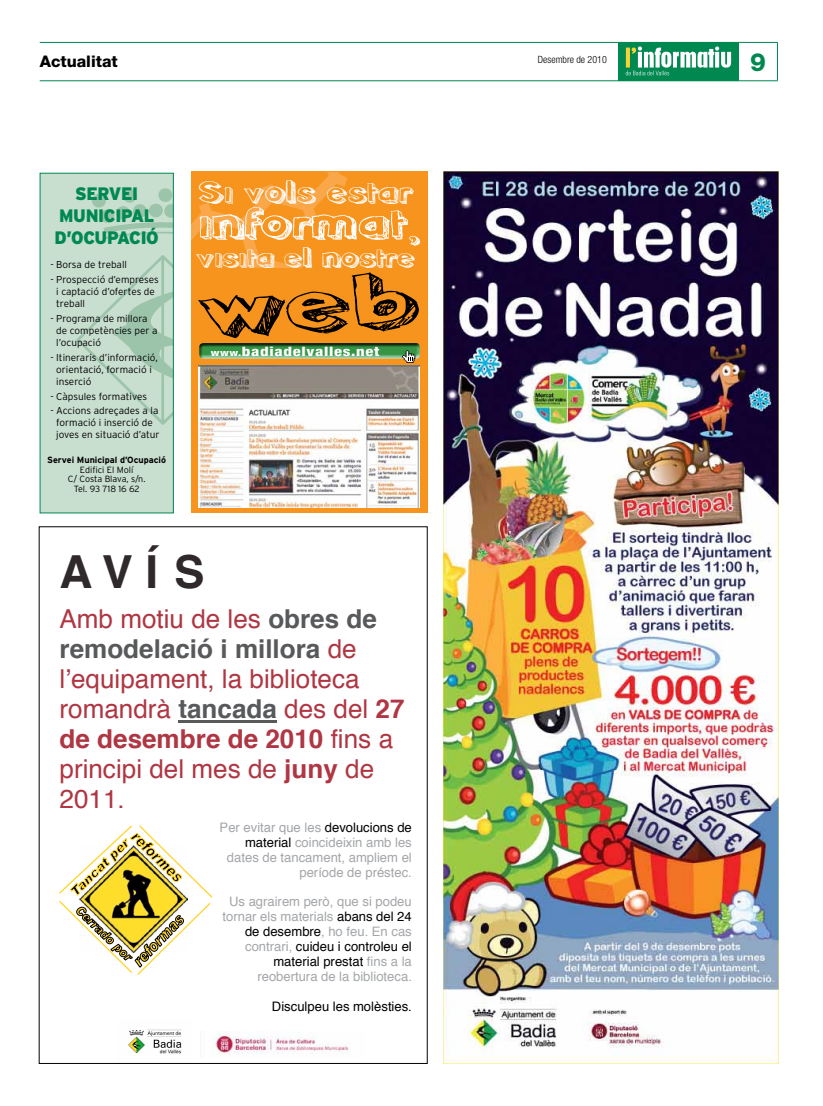
<style>
.page{position:relative;width:823px;height:1106px;background:#fff}
.page>*{position:absolute;margin:0;border:0;box-sizing:border-box;transform-origin:0 0}
.t1{font:700 45.6px "Helvetica";color:#2f292b}
.t2{font:42.8px "Pointy";color:#fff;scale:1.36 1}
.t3{font:30.5px "Pointy";color:#fff;scale:1.26 1}
.t4{font:27px "Pointy";color:#fff;scale:1.25 1}
.t5{font:26px/30px "Helvetica";color:#af3642}
.t6{font:800 25px "Helvetica Neue LT Std";color:#008851}
.t7{font:900 18px/21.6px "Interstate";letter-spacing:-.02em;color:#008851;text-align:center;scale:.95 1}
.t8{font:800 16px "Helvetica Neue LT Std";color:#000}
.t9{font:13.1px/15px "Helvetica";color:#a4a6a9;text-align:right}
.t10{font:13.1px "Helvetica";color:#000}
.t11{font:800 condensed 13px "Helvetica Neue LT Std";letter-spacing:.04em;color:#fff;scale:1.28 1}
.t12{font:300 10px/12px "Interstate";color:#000}
.t13{font:300 condensed 10px "Helvetica Neue LT Std";color:#000}
.t14{font:300 9px/9.5px "Interstate";color:#000;text-align:center}
.t15{font:700 9px "Interstate";color:#000}
.s1{font-size:9.2px}
.s2{font-weight:700;color:#58595b}
.s3{font-weight:700}
.s4{color:#000}
</style>
<div class="page">
<hr style="left:40px;top:42px;width:737px;height:1px;background:#008851">
<hr style="left:40px;top:81px;width:737px;height:1px;background:#008851">
<hr style="left:776px;top:42px;width:1px;height:39px;background:#008851">
<div style="left:617px;top:42px;width:121px;height:39px;background:#008851"></div>
<svg style="left:625px;top:46px;width:105px;height:29px"></svg>
<img style="left:443px;top:171px;width:335px;height:892px">
<hr style="left:178px;top:720px;width:99px;height:3px;background:#58595b">
<svg style="left:59px;top:825px;width:154px;height:150px"></svg>
<img style="left:128px;top:1029px;width:54px;height:25px">
<img style="left:212px;top:1033px;width:138px;height:21px">
<div style="left:40px;top:173px;width:133px;height:340px;background:#c8decf"></div>
<img style="left:76px;top:188px;width:95px;height:237px">
<div style="left:190px;top:171px;width:237px;height:342px;background:#f7941e"></div>
<img style="left:191px;top:172px;width:156px;height:95px">
<div style="left:199px;top:345px;width:222px;height:16px;background:#fff;opacity:.8"></div>
<div style="left:199px;top:343px;width:222px;height:15px;background:#000;opacity:.8"></div>
<svg style="left:402px;top:350px;width:13px;height:13px"></svg>
<img style="left:199px;top:366px;width:220px;height:141px">
<p class="t8" style="left:40px;top:52px;width:79px">Actualitat</p>
<p class="t13" style="left:537px;top:54px;width:70px">Desembre de 2010</p>
<h3 class="t6" style="left:749px;top:47px;width:17px">9</h3>
<h3 class="t7" style="left:55px;top:183px;width:111px">SERVEI<br>MUNICIPAL<br>D’OCUPACIÓ</h3>
<p class="t12" style="left:50px;top:258px;width:78px">- Borsa de treball</p>
<p class="t12" style="left:56px;top:273px;width:104px;text-indent:-6px">- Prospecció d’empreses i captació d’ofertes de treball</p>
<p class="t12" style="left:56px;top:312px;width:103px;text-indent:-6px">- Programa de millora de competències per a l’ocupació</p>
<p class="t12" style="left:56px;top:351px;width:103px;text-indent:-6px">- Itineraris d’informació, orientació, formació i inserció</p>
<p class="t12" style="left:50px;top:390px;width:98px">- Càpsules formatives</p>
<p class="t12" style="left:50px;top:405px;width:111px;text-align:center">- Accions adreçades a la formació i inserció de joves en situació d’atur</p>
<p class="t15" style="left:47px;top:455px;width:120px">Servei Municipal d’Ocupació</p>
<p class="t14" style="left:68px;top:464px;width:79px">Edifici El Molí<br>C/ Costa Blava, s/n.<br>Tel. 93 718 16 62</p>
<h3 class="t3" style="left:199px;top:176px;width:170px">Si vols estar</h3>
<h2 class="t2" style="left:199px;top:200px;width:166px">informat,</h2>
<h3 class="t4" style="left:196px;top:243px;width:177px">visita el nostre</h3>
<p class="t11" style="left:211px;top:343px;width:133px"><span class="s1">www.</span>badiadelvalles.net</p>
<h1 class="t1" style="left:59px;top:530px;width:147px">A V Í S</h1>
<h3 class="t5" style="left:59px;top:603px;width:346px">Amb motiu de les <span class="s2">obres de remodelació i millora</span> de l’equipament, la biblioteca romandrà <span class="s2">tancada</span> des del <span class="s3">27 de desembre de 2010</span> fins a principi del mes de <span class="s3">juny</span> de<br>2011.</h3>
<p class="t9" style="left:219px;top:820px;width:194px">Per evitar que les <span class="s4">devolucions de material</span> coincideixin amb les dates de tancament, ampliem el període de préstec.</p>
<p class="t9" style="left:222px;top:893px;width:191px">Us agrairem però, que si podeu tornar els materials <span class="s4">abans del 24 de desembre</span>, ho feu. En cas contrari, <span class="s4">cuideu i controleu el material prestat</span> fins a la reobertura de la biblioteca.</p>
<p class="t10" style="left:272px;top:995px;width:141px">Disculpeu les molèsties.</p>
</div>
